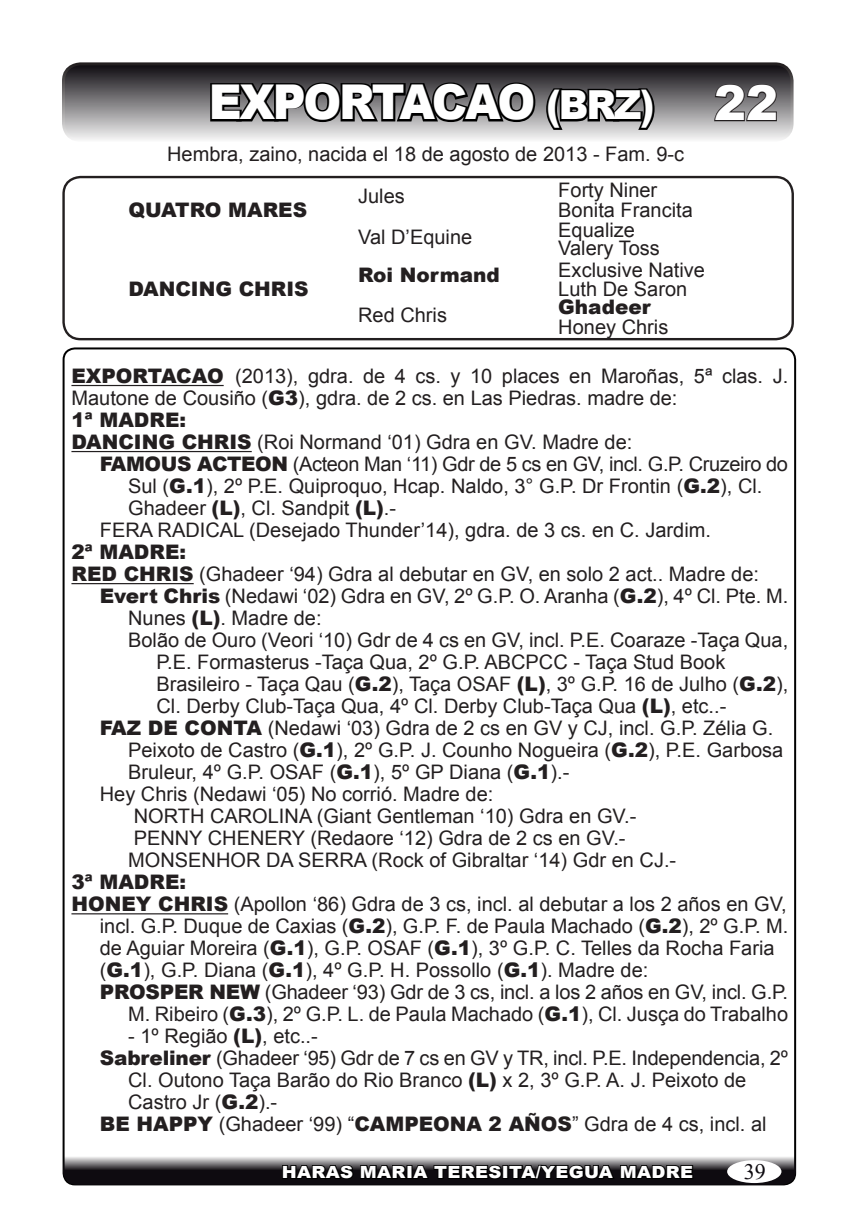
<style>
.page{position:relative;width:862px;height:1231px;background:#fff}
.page>*{position:absolute;margin:0;border:0;box-sizing:border-box;transform-origin:0 0}
.t1{font:900 48px "Arial";letter-spacing:-.05em;color:#fff;scale:.95 1}
.t2{font:900 48px "Arial";letter-spacing:-.05em;color:#fff}
.t3{font:22px "Times New Roman";color:#0e0b10}
.t4{font:20px/22px "Arial";color:#231f20}
.t5{font:20px "Arial";letter-spacing:-.02em;color:#231f20}
.t6{font:900 20px "Arial";color:#231f20}
.t7{font:900 16.8px "Arial";letter-spacing:.02em;color:#fff;scale:1.08 1}
.s1{font-size:40px}
.s2{font-weight:900}
</style>
<div class="page">
<svg style="left:391px;top:1149px;width:74px;height:39px"></svg>
<div style="left:64px;top:348px;width:731px;height:836px;background:#fff;border-radius:11px"></div>
<div style="left:62px;top:176px;width:732px;height:164px;border:2px solid #231f20;border-radius:17px"></div>
<div style="left:63px;top:64px;width:729px;height:76px;background:linear-gradient(to bottom,#0c090e,#efefef);border-radius:17px"></div>
<div style="left:62px;top:62px;width:731px;height:80px;border:3px solid #231f20;border-radius:17px"></div>
<svg style="left:63px;top:1155px;width:733px;height:29px;background:#474549"></svg>
<svg style="left:777px;top:1155px;width:19px;height:15px"></svg>
<svg style="left:63px;top:1155px;width:19px;height:15px"></svg>
<div style="left:727px;top:1159px;width:54px;height:23px;background:#fff;border-radius:50%"></div>
<svg style="left:208px;top:80px;width:330px;height:45px;background:#484749"></svg>
<svg style="left:544px;top:86px;width:112px;height:46px;background:#515051"></svg>
<hr style="left:71px;top:385px;width:153px;height:1px;background:#231f20">
<hr style="left:71px;top:451px;width:181px;height:1px;background:#231f20">
<hr style="left:71px;top:583px;width:123px;height:1px;background:#231f20">
<hr style="left:71px;top:913px;width:157px;height:1px;background:#231f20">
<svg style="left:713px;top:83px;width:65px;height:39px;background:#666366"></svg>
<svg style="left:281px;top:1155px;width:413px;height:25px;background:#525153"></svg>
<h1 class="t1" style="left:209px;top:67px;width:471px">EXPORTACAO <span class="s1">(BRZ)</span></h1>
<p class="t4" style="left:167px;top:143px;width:518px">Hembra, zaino, nacida el 18 de agosto de 2013 - Fam. 9-c</p>
<p class="t6" style="left:128px;top:195px;width:180px">QUATRO MARES</p>
<p class="t6" style="left:128px;top:274px;width:182px">DANCING CHRIS</p>
<p class="t4" style="left:358px;top:185px;width:48px">Jules</p>
<p class="t4" style="left:358px;top:227px;width:116px">Val D’Equine</p>
<p class="t6" style="left:358px;top:260px;width:143px">Roi Normand</p>
<p class="t4" style="left:358px;top:304px;width:90px">Red Chris</p>
<p class="t4" style="left:558px;top:180px;width:100px">Forty Niner</p>
<p class="t4" style="left:558px;top:199px;width:136px">Bonita Francita</p>
<p class="t4" style="left:558px;top:219px;width:78px">Equalize</p>
<p class="t4" style="left:558px;top:237px;width:103px">Valery Toss</p>
<p class="t4" style="left:558px;top:259px;width:148px">Exclusive Native</p>
<p class="t4" style="left:558px;top:278px;width:130px">Luth De Saron</p>
<p class="t6" style="left:558px;top:293px;width:94px">Ghadeer</p>
<p class="t4" style="left:558px;top:316px;width:112px">Honey Chris</p>
<h1 class="t2" style="left:714px;top:68px;width:66px">22</h1>
<p class="t4" style="left:71px;top:365px;width:718px"><span class="s2">EXPORTACAO</span> (2013), gdra. de 4 cs. y 10 places en Maroñas, 5ª clas. J.<br>Mautone de Cousiño (<span class="s2">G3</span>), gdra. de 2 cs. en Las Piedras. madre de:<br><span class="s2">1ª MADRE:<br>DANCING CHRIS</span> (Roi Normand ‘01) Gdra en GV. Madre de:</p>
<p class="t5" style="left:100px;top:451px;width:690px"><span class="s2">FAMOUS ACTEON</span> (Acteon Man ‘11) Gdr de 5 cs en GV, incl. G.P. Cruzeiro do</p>
<p class="t4" style="left:128px;top:475px;width:636px">Sul (<span class="s2">G.1</span>), 2º P.E. Quiproquo, Hcap. Naldo, 3° G.P. Dr Frontin (<span class="s2">G.2</span>), Cl.</p>
<p class="t4" style="left:128px;top:497px;width:269px">Ghadeer <span class="s2">(L)</span>, Cl. Sandpit <span class="s2">(L)</span>.-</p>
<p class="t4" style="left:100px;top:519px;width:613px">FERA RADICAL (Desejado Thunder’14), gdra. de 3 cs. en C. Jardim.</p>
<p class="t6" style="left:71px;top:537px;width:116px">2ª MADRE:</p>
<p class="t4" style="left:71px;top:563px;width:689px"><span class="s2">RED CHRIS</span> (Ghadeer ‘94) Gdra al debutar en GV, en solo 2 act.. Madre de:</p>
<p class="t4" style="left:100px;top:585px;width:690px"><span class="s2">Evert Chris</span> (Nedawi ‘02) Gdra en GV, 2º G.P. O. Aranha (<span class="s2">G.2</span>), 4º Cl. Pte. M.</p>
<p class="t4" style="left:128px;top:607px;width:195px">Nunes <span class="s2">(L)</span>. Madre de:</p>
<p class="t4" style="left:128px;top:629px;width:661px">Bolão de Ouro (Veori ‘10) Gdr de 4 cs en GV, incl. P.E. Coaraze -Taça Qua,</p>
<p class="t4" style="left:156px;top:651px;width:570px">P.E. Formasterus -Taça Qua, 2º G.P. ABCPCC - Taça Stud Book</p>
<p class="t4" style="left:156px;top:673px;width:633px">Brasileiro - Taça Qau (<span class="s2">G.2</span>), Taça OSAF <span class="s2">(L)</span>, 3º G.P. 16 de Julho (<span class="s2">G.2</span>),</p>
<p class="t4" style="left:156px;top:695px;width:571px">Cl. Derby Club-Taça Qua, 4º Cl. Derby Club-Taça Qua <span class="s2">(L)</span>, etc..-</p>
<p class="t4" style="left:100px;top:717px;width:675px"><span class="s2">FAZ DE CONTA</span> (Nedawi ‘03) Gdra de 2 cs en GV y CJ, incl. G.P. Zélia G.</p>
<p class="t4" style="left:128px;top:739px;width:657px">Peixoto de Castro (<span class="s2">G.1</span>), 2º G.P. J. Counho Nogueira (<span class="s2">G.2</span>), P.E. Garbosa</p>
<p class="t4" style="left:128px;top:761px;width:443px">Bruleur, 4º G.P. OSAF (<span class="s2">G.1</span>), 5º GP Diana (<span class="s2">G.1</span>).-</p>
<p class="t4" style="left:100px;top:783px;width:395px">Hey Chris (Nedawi ‘05) No corrió. Madre de:</p>
<p class="t4" style="left:134px;top:805px;width:504px">NORTH CAROLINA (Giant Gentleman ‘10) Gdra en GV.-</p>
<p class="t4" style="left:134px;top:827px;width:493px">PENNY CHENERY (Redaore ‘12) Gdra de 2 cs en GV.-</p>
<p class="t4" style="left:128px;top:849px;width:549px">MONSENHOR DA SERRA (Rock of Gibraltar ‘14) Gdr en CJ.-</p>
<p class="t6" style="left:71px;top:867px;width:116px">3ª MADRE:</p>
<p class="t4" style="left:71px;top:893px;width:717px"><span class="s2">HONEY CHRIS</span> (Apollon ‘86) Gdra de 3 cs, incl. al debutar a los 2 años en GV,</p>
<p class="t4" style="left:100px;top:915px;width:690px">incl. G.P. Duque de Caxias (<span class="s2">G.2</span>), G.P. F. de Paula Machado (<span class="s2">G.2</span>), 2º G.P. M.</p>
<p class="t4" style="left:100px;top:937px;width:676px">de Aguiar Moreira (<span class="s2">G.1</span>), G.P. OSAF (<span class="s2">G.1</span>), 3º G.P. C. Telles da Rocha Faria</p>
<p class="t4" style="left:100px;top:959px;width:550px">(<span class="s2">G.1</span>), G.P. Diana (<span class="s2">G.1</span>), 4º G.P. H. Possollo (<span class="s2">G.1</span>). Madre de:</p>
<p class="t4" style="left:100px;top:981px;width:690px"><span class="s2">PROSPER NEW</span> (Ghadeer ‘93) Gdr de 3 cs, incl. a los 2 años en GV, incl. G.P.</p>
<p class="t4" style="left:128px;top:1003px;width:661px">M. Ribeiro (<span class="s2">G.3</span>), 2º G.P. L. de Paula Machado (<span class="s2">G.1</span>), Cl. Jusça do Trabalho</p>
<p class="t4" style="left:128px;top:1025px;width:191px">- 1º Região <span class="s2">(L)</span>, etc..-</p>
<p class="t4" style="left:100px;top:1047px;width:690px"><span class="s2">Sabreliner</span> (Ghadeer ‘95) Gdr de 7 cs en GV y TR, incl. P.E. Independencia, 2º</p>
<p class="t4" style="left:128px;top:1069px;width:619px">Cl. Outono Taça Barão do Rio Branco <span class="s2">(L)</span> x 2, 3º G.P. A. J. Peixoto de</p>
<p class="t4" style="left:128px;top:1091px;width:151px">Castro Jr (<span class="s2">G.2</span>).-</p>
<p class="t4" style="left:100px;top:1113px;width:668px"><span class="s2">BE HAPPY</span> (Ghadeer ‘99) “<span class="s2">CAMPEONA 2 AÑOS</span>” Gdra de 4 cs, incl. al</p>
<p class="t7" style="left:282px;top:1159px;width:382px">HARAS MARIA TERESITA/YEGUA MADRE</p>
<p class="t3" style="left:744px;top:1156px;width:23px">39</p>
</div>
